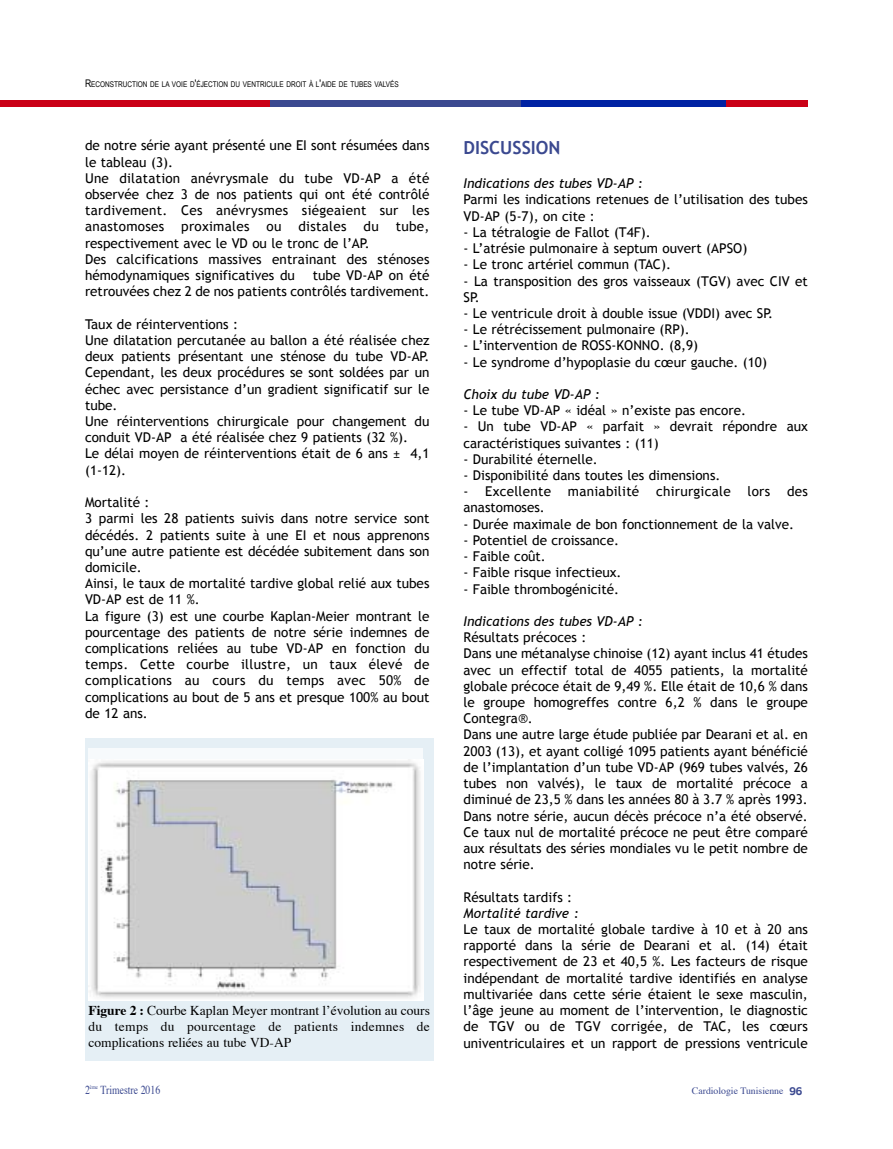
<style>
.page{position:relative;width:893px;height:1149px;background:#fff}
.page>*{position:absolute;margin:0;border:0;box-sizing:border-box;transform-origin:0 0}
.t1{font:700 18px "Trebuchet MS";color:#3b4990}
.t2{font:13.5px/16.2px "Trebuchet MS";color:#000}
.t3{font:13.5px/16.2px "Trebuchet MS";letter-spacing:.02em;color:#000}
.t4{font:13.5px/16.2px "Times";color:#000;text-align:justify}
.t5{font:italic 13.5px "Trebuchet MS";color:#000}
.t6{font:12.15px "Times";color:#3b4990;scale:.8 1}
.t7{font:9.75px "Times";color:#3b4990}
.t8{font:7.8px "Arial Narrow";color:#000}
.s1{font-size:10.5px}
.s2{font-weight:700}
.s3{font-family:"Gadget";font-size:10.5px}
</style>
<div class="page">
<div style="left:726px;top:100px;width:82px;height:6px;background:#ca0016"></div>
<div style="left:521px;top:100px;width:205px;height:6px;background:#0022a3"></div>
<div style="left:269px;top:100px;width:252px;height:6px;background:#3b4990"></div>
<div style="left:0;top:100px;width:270px;height:6px;background:#ca0016"></div>
<div style="left:85px;top:738px;width:348px;height:322px;background:#e5eff5"></div>
<div style="left:89px;top:748px;width:334px;height:251px;background:#f7fafc"></div>
<img style="left:91px;top:761px;width:329px;height:237px">
<p class="t8" style="left:85px;top:79px;width:315px"><span class="s1">R</span>ECONSTRUCTION DE LA VOIE D<span class="s1">'</span>ÉJECTION DU VENTRICULE DROIT À L<span class="s1">'</span>AIDE DE TUBES VALVÉS</p>
<p class="t3" style="left:85px;top:137px;width:346px">de notre série ayant présenté une ei sont résumées dans le tableau (3).<br>une dilatation anévrysmale du tube Vd-aP a été observée chez 3 de nos patients qui ont été contrôlé tardivement. Ces anévrysmes siégeaient sur les anastomoses</p>
<p class="t2" style="left:181px;top:218px;width:70px">proximales</p>
<p class="t2" style="left:267px;top:218px;width:16px">ou</p>
<p class="t2" style="left:298px;top:218px;width:50px">distales</p>
<p class="t2" style="left:364px;top:218px;width:17px">du</p>
<p class="t2" style="left:396px;top:218px;width:35px">tube,</p>
<p class="t2" style="left:85px;top:235px;width:346px">respectivement avec le Vd ou le tronc de l’aP.<br>des calcifications massives entrainant des sténoses hémodynamiques significatives du</p>
<p class="t2" style="left:85px;top:267px;width:346px;text-align:right">tube Vd-aP on été<br>retrouvées chez 2 de nos patients contrôlés tardivement.</p>
<p class="t2" style="left:85px;top:316px;width:346px">Taux de réinterventions :<br>une dilatation percutanée au ballon a été réalisée chez deux patients présentant une sténose du tube Vd-aP.<br>Cependant, les deux procédures se sont soldées par un échec avec persistance d’un gradient significatif sur le tube.<br>une réinterventions chirurgicale pour changement du conduit Vd-aP a été réalisée chez 9 patients (32 %).<br>le délai moyen de réinterventions était de 6 ans ± 4,1 (1-12).</p>
<p class="t2" style="left:85px;top:494px;width:346px">Mortalité :<br>3 parmi les 28 patients suivis dans notre service sont décédés. 2 patients suite à une ei et nous apprenons qu’une autre patiente est décédée subitement dans son domicile.<br>ainsi, le taux de mortalité tardive global relié aux tubes Vd-aP est de 11 %.<br>la figure (3) est une courbe Kaplan-Meier montrant le pourcentage des patients de notre série indemnes de complications reliées au tube Vd-aP en fonction du temps. Cette courbe illustre, un taux élevé de complications au cours du temps avec 50% de complications au bout de 5 ans et presque 100% au bout de 12 ans.</p>
<p class="t4" style="left:89px;top:1002px;width:343px"><span class="s2">Figure 2 :</span> Courbe Kaplan Meyer montrant l’évolution au cours du temps du pourcentage de patients indemnes de complications reliées au tube VD-AP</p>
<h1 class="t1" style="left:463px;top:137px;width:99px">DISCUSSION</h1>
<p class="t5" style="left:463px;top:175px;width:181px">Indications des tubes VD-AP :</p>
<p class="t2" style="left:463px;top:191px;width:346px">Parmi les indications retenues de l’utilisation des tubes<br>Vd-aP (5-7), on cite :</p>
<p class="t2" style="left:463px;top:224px;width:189px">- la tétralogie de Fallot (T4F).</p>
<p class="t2" style="left:463px;top:240px;width:285px">- l’atrésie pulmonaire à septum ouvert (aPso)</p>
<p class="t2" style="left:463px;top:256px;width:209px">- le tronc artériel commun (TaC).</p>
<p class="t2" style="left:463px;top:272px;width:346px">- la transposition des gros vaisseaux (TgV) avec CiV et sP.</p>
<p class="t2" style="left:463px;top:305px;width:311px">- le ventricule droit à double issue (Vddi) avec sP.</p>
<p class="t2" style="left:463px;top:321px;width:228px">- le rétrécissement pulmonaire (rP).</p>
<p class="t2" style="left:463px;top:337px;width:236px">- l’intervention de ross-Konno. (8,9)</p>
<p class="t2" style="left:463px;top:353px;width:305px">- le syndrome d’hypoplasie du cœur gauche. (10)</p>
<p class="t5" style="left:463px;top:386px;width:138px">Choix du tube VD-AP :</p>
<p class="t2" style="left:463px;top:402px;width:284px">- le tube Vd-aP « idéal » n’existe pas encore.</p>
<p class="t2" style="left:463px;top:418px;width:346px">- un tube Vd-aP « parfait » devrait répondre aux caractéristiques suivantes : (11)</p>
<p class="t2" style="left:463px;top:451px;width:136px">- durabilité éternelle.</p>
<p class="t2" style="left:463px;top:467px;width:258px">- disponibilité dans toutes les dimensions.</p>
<p class="t3" style="left:463px;top:483px;width:346px">- excellente maniabilité chirurgicale lors des anastomoses.</p>
<p class="t2" style="left:463px;top:515px;width:332px">- durée maximale de bon fonctionnement de la valve.</p>
<p class="t2" style="left:463px;top:532px;width:157px">- Potentiel de croissance.</p>
<p class="t2" style="left:463px;top:548px;width:84px">- Faible coût.</p>
<p class="t2" style="left:463px;top:564px;width:160px">- Faible risque infectieux.</p>
<p class="t2" style="left:463px;top:580px;width:157px">- Faible thrombogénicité.</p>
<p class="t5" style="left:463px;top:613px;width:181px">Indications des tubes VD-AP :</p>
<p class="t2" style="left:463px;top:629px;width:346px">résultats précoces :<br>dans une métanalyse chinoise (12) ayant inclus 41 études avec un effectif total de 4055 patients, la mortalité globale précoce était de 9,49 %. elle était de 10,6 % dans le groupe homogreffes contre 6,2 % dans le groupe Contegra®.<br>dans une autre large étude publiée par dearani et al. en 2003 (13), et ayant colligé 1095 patients ayant bénéficié de l’implantation d’un tube Vd-aP (969 tubes valvés, 26 tubes non valvés), le taux de mortalité précoce a diminué de 23,5 % dans les années 80 à 3.7 % après 1993. dans notre série, aucun décès précoce n’a été observé.<br>Ce taux nul de mortalité précoce ne peut être comparé aux résultats des séries mondiales vu le petit nombre de notre série.</p>
<p class="t2" style="left:463px;top:888px;width:110px">résultats tardifs :</p>
<p class="t5" style="left:463px;top:904px;width:117px">Mortalité tardive :</p>
<p class="t2" style="left:463px;top:920px;width:346px;text-align:justify">le taux de mortalité globale tardive à 10 et à 20 ans rapporté dans la série de dearani et al. (14) était respectivement de 23 et 40,5 %. les facteurs de risque indépendant de mortalité tardive identifiés en analyse multivariée dans cette série étaient le sexe masculin, l’âge jeune au moment de l’intervention, le diagnostic de TgV ou de TgV corrigée, de TaC, les cœurs univentriculaires et un rapport de pressions ventricule</p>
<p class="t6" style="left:85px;top:1083px;width:96px">2<sup>ème</sup> Trimestre 2016</p>
<p class="t7" style="left:692px;top:1086px;width:112px">Cardiologie Tunisienne <span class="s3">96</span></p>
</div>
